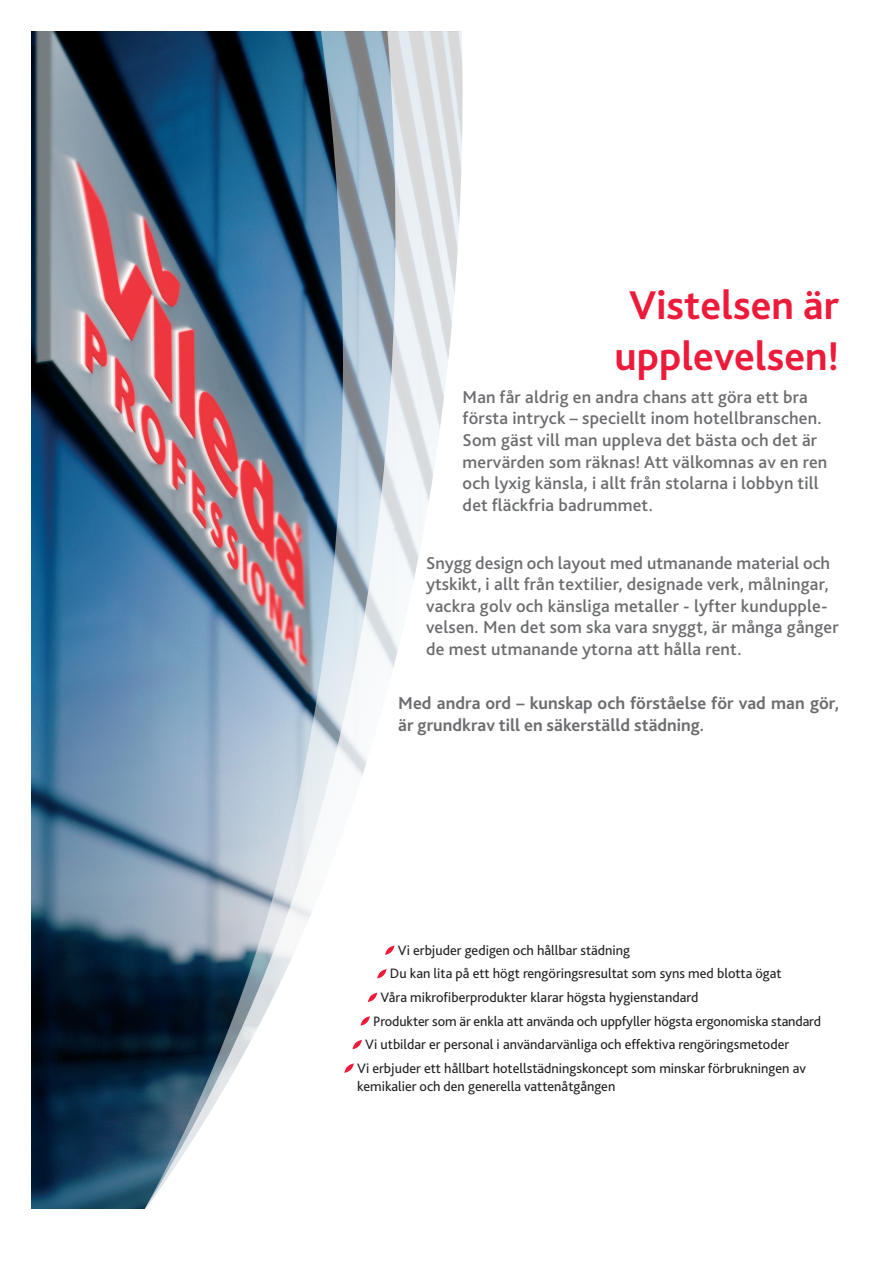
<style>
.page{position:relative;width:893px;height:1263px;background:#fff}
.page>*{position:absolute;margin:0;border:0;box-sizing:border-box;transform-origin:0 0}
.t1{font:700 42px/50.4px "Bliss 2";color:#ed1a3a;text-align:center}
.Abstract{font:500 18px/21.6px "Bliss 2";letter-spacing:.01em;color:#6c6d70}
.Abstract-2{font:700 18px/21.6px "Bliss 2";color:#6c6d70}
.Bullet_wings{font:14.25px/18px "Bliss 2";color:#231f20}
</style>
<div class="page">
<svg style="left:41px;top:31px;width:422px;height:1178px"></svg>
<svg style="left:385px;top:945px;width:9px;height:10px"></svg>
<svg style="left:344px;top:1063px;width:10px;height:10px"></svg>
<svg style="left:377px;top:969px;width:10px;height:9px"></svg>
<svg style="left:368px;top:993px;width:9px;height:9px"></svg>
<svg style="left:360px;top:1016px;width:10px;height:10px"></svg>
<svg style="left:352px;top:1040px;width:10px;height:9px"></svg>
<p class="t1" style="left:614px;top:280px;width:226px">Vistelsen är upplevelsen!</p>
<p class="Abstract" style="left:463px;top:386px;width:366px">Man får aldrig en andra chans att göra ett bra första intryck – speciellt inom hotellbranschen.<br>Som gäst vill man uppleva det bästa och det är mervärden som räknas! Att välkomnas av en ren och lyxig känsla, i allt från stolarna i lobbyn till det fläckfria badrummet.</p>
<p class="Abstract" style="left:426px;top:552px;width:414px">Snygg design och layout med utmanande material och ytskikt, i allt från textilier, designade verk, målningar, vackra golv och känsliga metaller - lyfter kundupple&shy;velsen. Men det som ska vara snyggt, är många gånger de mest utmanande ytorna att hålla rent.</p>
<p class="Abstract-2" style="left:398px;top:692px;width:442px">Med andra ord – kunskap och förståelse för vad man gör, är grundkrav till en säkerställd städning.</p>
<p class="Bullet_wings" style="left:398px;top:941px;width:234px">Vi erbjuder gedigen och hållbar städning</p>
<p class="Bullet_wings" style="left:390px;top:965px;width:393px">Du kan lita på ett högt rengöringsresultat som syns med blotta ögat</p>
<p class="Bullet_wings" style="left:381px;top:988px;width:319px">Våra mikrofiberprodukter klarar högsta hygienstandard</p>
<p class="Bullet_wings" style="left:373px;top:1012px;width:449px">Produkter som är enkla att använda och uppfyller högsta ergonomiska standard</p>
<p class="Bullet_wings" style="left:365px;top:1035px;width:425px">Vi utbildar er personal i användarvänliga och effektiva rengöringsmetoder</p>
<p class="Bullet_wings" style="left:357px;top:1059px;width:450px">Vi erbjuder ett hållbart hotellstädningskoncept som minskar förbrukningen av kemikalier och den generella vattenåtgången</p>
</div>
